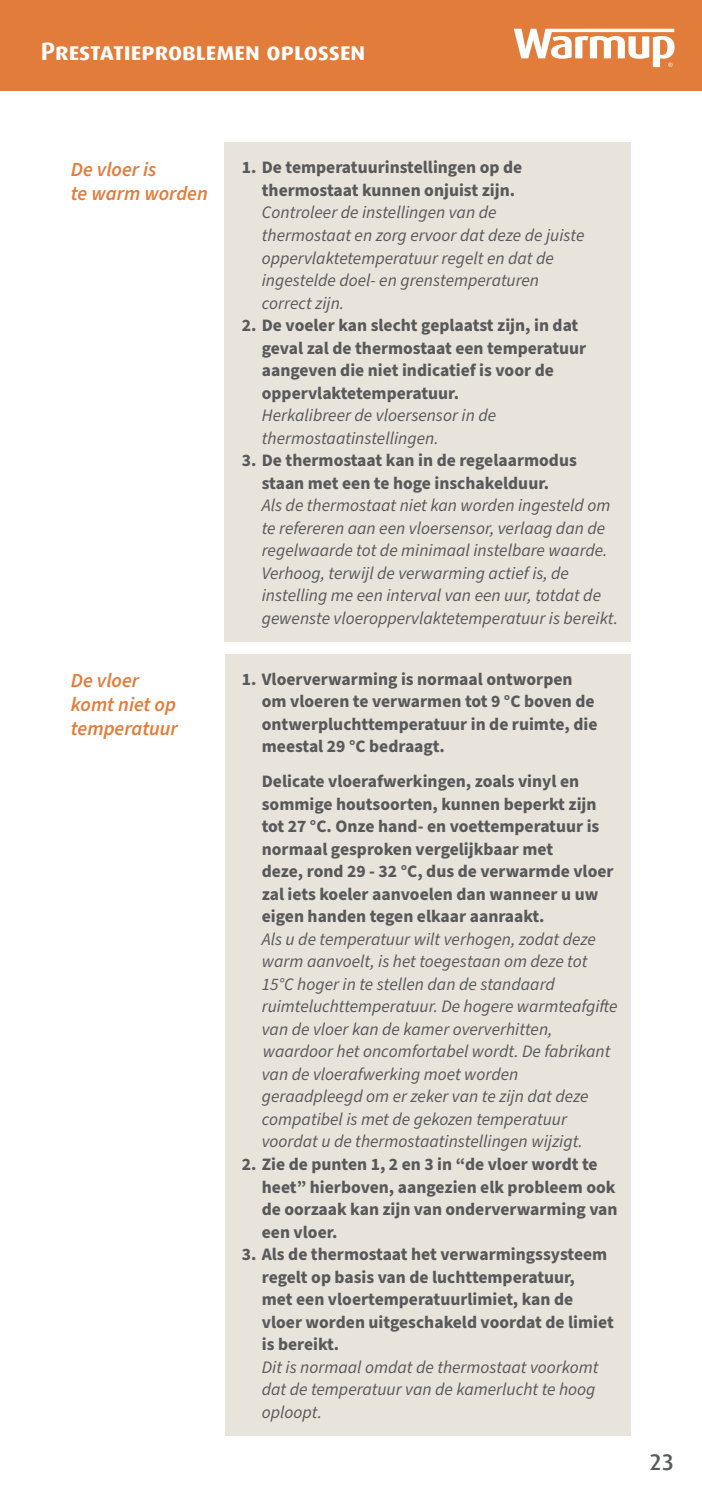
<style>
.page{position:relative;width:702px;height:1489px;background:#fff}
.page>*{position:absolute;margin:0;border:0;box-sizing:border-box;transform-origin:0 0}
.t1{font:700 25px "Dax Sc Offc";color:#fff}
.t2{font:500 22.5px "Dax Offc";color:#58595b}
.t3{font:italic 600 20px/24px "Source Sans Pro";color:#e27c3a}
.t4{font:italic 17.5px/22.5px "Source Sans Pro";color:#58595b}
.t5{font:700 17.5px/22.5px "Source Sans Pro";color:#58595b}
</style>
<div class="page">
<div style="left:0;top:0;width:702px;height:91px;background:#e27c3a"></div>
<svg style="left:513px;top:29px;width:161px;height:38px"></svg>
<div style="left:224px;top:142px;width:406px;height:499px;background:#e9e4db"></div>
<div style="left:225px;top:654px;width:405px;height:781px;background:#e9e4db"></div>
<h1 class="t1" style="left:41px;top:36px;width:326px">Prestatieproblemen oplossen</h1>
<p class="t3" style="left:71px;top:158px;width:138px">De vloer is<br>te warm worden</p>
<p class="t3" style="left:71px;top:669px;width:108px">De vloer komt niet op temperatuur</p>
<p class="t5" style="left:262px;top:157px;width:262px;text-indent:-20px">1. De temperatuurinstellingen op de thermostaat kunnen onjuist zijn.</p>
<p class="t4" style="left:262px;top:202px;width:324px">Controleer de instellingen van de thermostaat en zorg ervoor dat deze de juiste oppervlaktetemperatuur regelt en dat de ingestelde doel- en grenstemperaturen correct zijn.</p>
<p class="t5" style="left:262px;top:314px;width:326px;text-indent:-20px">2. De voeler kan slecht geplaatst zijn, in dat geval zal de thermostaat een temperatuur aangeven die niet indicatief is voor de oppervlaktetemperatuur.</p>
<p class="t4" style="left:262px;top:404px;width:236px">Herkalibreer de vloersensor in de thermostaatinstellingen.</p>
<p class="t5" style="left:242px;top:449px;width:336px;text-align:center">3. De thermostaat kan in de regelaarmodus staan met een te hoge inschakelduur.</p>
<p class="t4" style="left:262px;top:494px;width:357px">Als de thermostaat niet kan worden ingesteld om te refereren aan een vloersensor, verlaag dan de regelwaarde tot de minimaal instelbare waarde.<br>Verhoog, terwijl de verwarming actief is, de instelling me een interval van een uur, totdat de gewenste vloeroppervlaktetemperatuur is bereikt.</p>
<p class="t5" style="left:262px;top:668px;width:337px;text-indent:-20px">1. Vloerverwarming is normaal ontworpen om vloeren te verwarmen tot 9 °C boven de ontwerpluchttemperatuur in de ruimte, die meestal 29 °C bedraagt.</p>
<p class="t5" style="left:262px;top:770px;width:353px">Delicate vloerafwerkingen, zoals vinyl en sommige houtsoorten, kunnen beperkt zijn tot 27 °C. Onze hand- en voettemperatuur is normaal gesproken vergelijkbaar met<br>deze, rond 29 - 32 °C, dus de verwarmde vloer zal iets koeler aanvoelen dan wanneer u uw eigen handen tegen elkaar aanraakt.</p>
<p class="t4" style="left:262px;top:928px;width:357px">Als u de temperatuur wilt verhogen, zodat deze warm aanvoelt, is het toegestaan om deze tot 15°C hoger in te stellen dan de standaard ruimteluchttemperatuur. De hogere warmteafgifte van de vloer kan de kamer oververhitten, waardoor het oncomfortabel wordt. De fabrikant van de vloerafwerking moet worden geraadpleegd om er zeker van te zijn dat deze compatibel is met de gekozen temperatuur voordat u de thermostaatinstellingen wijzigt.</p>
<p class="t5" style="left:262px;top:1153px;width:357px;text-indent:-20px">2. Zie de punten 1, 2 en 3 in “de vloer wordt te heet” hierboven, aangezien elk probleem ook de oorzaak kan zijn van onderverwarming van een vloer.</p>
<p class="t5" style="left:262px;top:1243px;width:353px;text-indent:-20px">3. Als de thermostaat het verwarmingssysteem regelt op basis van de luchttemperatuur,<br>met een vloertemperatuurlimiet, kan de vloer worden uitgeschakeld voordat de limiet is bereikt.</p>
<p class="t4" style="left:262px;top:1355px;width:338px">Dit is normaal omdat de thermostaat voorkomt dat de temperatuur van de kamerlucht te hoog oploopt.</p>
<p class="t2" style="left:649px;top:1447px;width:26px">23</p>
</div>
